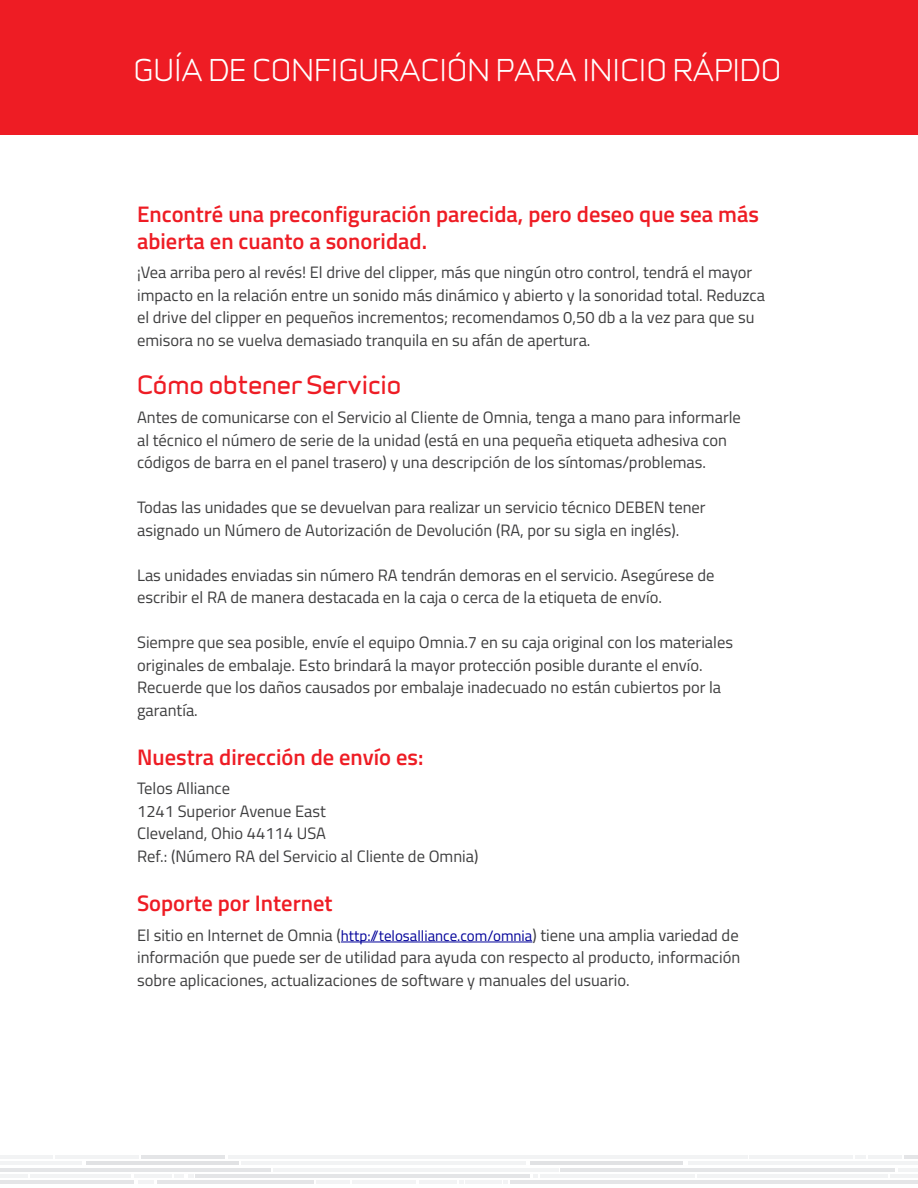
<style>
.page{position:relative;width:918px;height:1188px;background:#fff}
.page>*{position:absolute;margin:0;border:0;box-sizing:border-box;transform-origin:0 0}
.t1{font:28.5px "Infinity T M Regular";color:#fff}
.Heading_1{font:24px "Infinity T B Regular";color:#ee1c24}
.Heading_2{font:600 22.5px/27px "Titillium Web";color:#ee1c24}
.t2{font:16.5px/22.5px "Titillium Web";color:#3e3e3f}
.s1{font-size:15px;color:#009}
</style>
<div class="page">
<div style="left:0;top:0;width:918px;height:135px;background:#ee1c24"></div>
<hr style="left:228px;top:1155px;width:520px;height:3px;background:#f2f3f4">
<hr style="left:0;top:1168px;width:271px;height:3px;background:#e4e5e7">
<hr style="left:560px;top:1168px;width:335px;height:3px;background:#e4e5e7">
<hr style="left:196px;top:1174px;width:334px;height:4px;background:#e4e5e7">
<hr style="left:87px;top:1161px;width:152px;height:4px;background:#e1e2e4">
<hr style="left:530px;top:1161px;width:152px;height:4px;background:#e1e2e4">
<hr style="left:0;top:1161px;width:82px;height:4px;background:#f2f3f4">
<hr style="left:241px;top:1161px;width:285px;height:4px;background:#f2f3f4">
<hr style="left:688px;top:1161px;width:230px;height:4px;background:#f2f3f4">
<hr style="left:353px;top:1181px;width:63px;height:3px;background:#f2f3f4">
<hr style="left:157px;top:1181px;width:157px;height:3px;background:#e4e5e7">
<hr style="left:141px;top:1155px;width:84px;height:3px;background:#e4e5e7">
<hr style="left:55px;top:1155px;width:84px;height:3px;background:#f2f3f4">
<hr style="left:0;top:1181px;width:134px;height:3px;background:#e4e5e7">
<hr style="left:821px;top:1181px;width:97px;height:3px;background:#e4e5e7">
<hr style="left:750px;top:1155px;width:103px;height:3px;background:#f2f3f4">
<svg style="left:855px;top:1155px;width:11px;height:3px"></svg>
<hr style="left:869px;top:1155px;width:33px;height:3px;background:#f2f3f4">
<hr style="left:904px;top:1155px;width:14px;height:3px;background:#e4e5e7">
<hr style="left:419px;top:1181px;width:38px;height:3px;background:#f2f3f4">
<hr style="left:465px;top:1181px;width:36px;height:3px;background:#f2f3f4">
<hr style="left:317px;top:1181px;width:33px;height:3px;background:#f2f3f4">
<hr style="left:139px;top:1181px;width:15px;height:3px;background:#f2f3f4">
<hr style="left:134px;top:1174px;width:37px;height:4px;background:#f2f3f4">
<hr style="left:31px;top:1174px;width:100px;height:4px;background:#f2f3f4">
<hr style="left:891px;top:1174px;width:27px;height:4px;background:#f2f3f4">
<hr style="left:898px;top:1168px;width:20px;height:3px;background:#f2f3f4">
<hr style="left:0;top:1155px;width:53px;height:3px;background:#f2f3f4">
<hr style="left:0;top:1174px;width:28px;height:4px;background:#f2f3f4">
<svg style="left:175px;top:1174px;width:18px;height:4px"></svg>
<svg style="left:459px;top:1181px;width:4px;height:3px"></svg>
<svg style="left:504px;top:1181px;width:4px;height:3px"></svg>
<svg style="left:533px;top:1174px;width:4px;height:4px"></svg>
<hr style="left:273px;top:1168px;width:286px;height:3px;background:#f2f3f4">
<hr style="left:540px;top:1174px;width:154px;height:4px;background:#f2f3f4">
<hr style="left:697px;top:1174px;width:191px;height:4px;background:#f2f3f4">
<hr style="left:510px;top:1181px;width:335px;height:3px;background:#e4e5e7">
<hr style="left:341px;top:942px;width:191px;height:1px;background:#009">
<h1 class="t1" style="left:133px;top:50px;width:650px">GUÍA DE CONFIGURACIÓN PARA INICIO RÁPIDO</h1>
<p class="Heading_2" style="left:137px;top:200px;width:623px">Encontré una preconfiguración parecida, pero deseo que sea más abierta en cuanto a sonoridad.</p>
<p class="t2" style="left:137px;top:260px;width:630px">¡Vea arriba pero al revés! El drive del clipper, más que ningún otro control, tendrá el mayor impacto en la relación entre un sonido más dinámico y abierto y la sonoridad total. Reduzca el drive del clipper en pequeños incrementos; recomendamos 0,50 db a la vez para que su emisora no se vuelva demasiado tranquila en su afán de apertura.</p>
<p class="Heading_1" style="left:137px;top:367px;width:266px">Cómo obtener Servicio</p>
<p class="t2" style="left:137px;top:405px;width:605px">Antes de comunicarse con el Servicio al Cliente de Omnia, tenga a mano para informarle al técnico el número de serie de la unidad (está en una pequeña etiqueta adhesiva con códigos de barra en el panel trasero) y una descripción de los síntomas/problemas.</p>
<p class="t2" style="left:137px;top:495px;width:570px">Todas las unidades que se devuelvan para realizar un servicio técnico DEBEN tener asignado un Número de Autorización de Devolución (RA, por su sigla en inglés).</p>
<p class="t2" style="left:137px;top:563px;width:579px">Las unidades enviadas sin número RA tendrán demoras en el servicio. Asegúrese de escribir el RA de manera destacada en la caja o cerca de la etiqueta de envío.</p>
<p class="t2" style="left:137px;top:630px;width:597px">Siempre que sea posible, envíe el equipo Omnia.7 en su caja original con los materiales originales de embalaje. Esto brindará la mayor protección posible durante el envío.<br>Recuerde que los daños causados por embalaje inadecuado no están cubiertos por la garantía.</p>
<p class="Heading_2" style="left:137px;top:743px;width:288px">Nuestra dirección de envío es:</p>
<p class="t2" style="left:137px;top:776px;width:94px">Telos Alliance</p>
<p class="t2" style="left:137px;top:799px;width:190px">1241 Superior Avenue East</p>
<p class="t2" style="left:137px;top:821px;width:190px">Cleveland, Ohio 44114 USA</p>
<p class="t2" style="left:137px;top:844px;width:343px">Ref.: (Número RA del Servicio al Cliente de Omnia)</p>
<p class="Heading_2" style="left:137px;top:889px;width:197px">Soporte por Internet</p>
<p class="t2" style="left:137px;top:923px;width:605px;text-align:justify">El sitio en Internet de Omnia (<span class="s1">http://telosalliance.com/omnia</span>) tiene una amplia variedad de información que puede ser de utilidad para ayuda con respecto al producto, información sobre aplicaciones, actualizaciones de software y manuales del usuario.</p>
</div>
